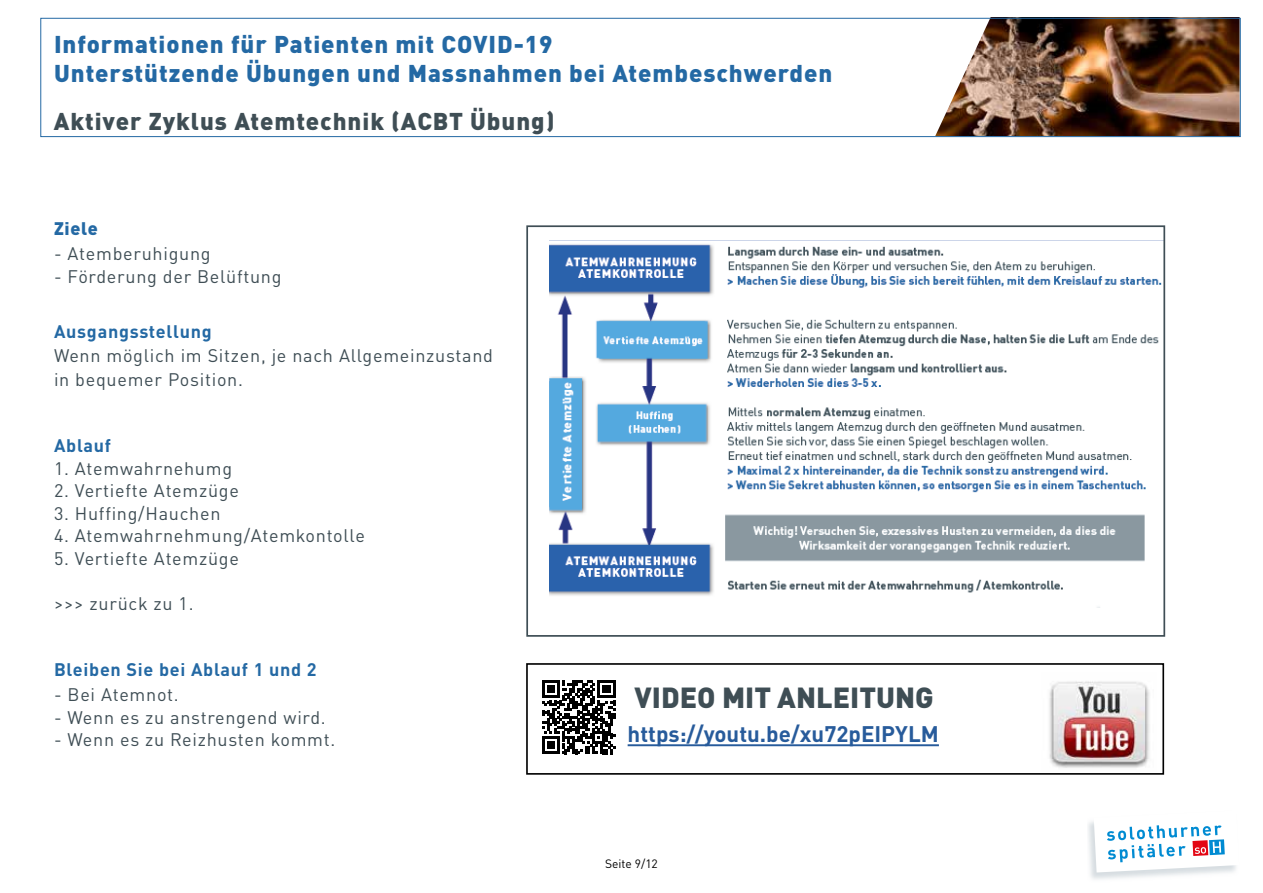
<style>
.page{position:relative;width:1263px;height:893px;background:#fff}
.page>*{position:absolute;margin:0;border:0;box-sizing:border-box;transform-origin:0 0}
.t1{font:900 28.8px "DINOT";color:#3f4e55}
.t2{font:900 24px/28.8px "DINOT";letter-spacing:.04em;color:#2469a4}
.t3{font:900 24px "DINOT";letter-spacing:.04em;color:#3f4e55}
.t4{font:700 22.35px "DINOT";color:#275b9b}
.t5{font:18px/24px "DINOT";letter-spacing:.04em;color:#3f4e55}
.t6{font:700 18px "DINOT";letter-spacing:.04em;color:#2469a4}
.t7{font:900 18px "DINOT";letter-spacing:.04em;color:#2469a4}
.t8{font:12px "DINOT";color:#000}
</style>
<div class="page">
<img style="left:935px;top:17px;width:304px;height:118px">
<div style="left:40px;top:18px;width:1201px;height:119px;border:1px solid #2469a4"></div>
<svg style="left:1094px;top:824px;width:144px;height:48px"></svg>
<hr style="left:628px;top:744px;width:311px;height:2px;background:#275b9b">
<img style="left:1049px;top:681px;width:101px;height:87px">
<svg style="left:542px;top:680px;width:73px;height:74px"></svg>
<div style="left:526px;top:663px;width:638px;height:112px;border:2px solid #000"></div>
<img style="left:550px;top:244px;width:612px;height:364px">
<div style="left:526px;top:225px;width:639px;height:412px;border:2px solid #3f4e55"></div>
<h2 class="t2" style="left:54px;top:28px;width:780px">Informationen für Patienten mit COVID-19<br>Unterstützende Übungen und Massnahmen bei Atembeschwerden</h2>
<h2 class="t3" style="left:54px;top:102px;width:502px">Aktiver Zyklus Atemtechnik (ACBT Übung)</h2>
<p class="t7" style="left:54px;top:214px;width:45px">Ziele</p>
<p class="t5" style="left:54px;top:242px;width:158px">- Atemberuhigung</p>
<p class="t5" style="left:54px;top:264px;width:229px">- Förderung der Belüftung</p>
<p class="t6" style="left:54px;top:320px;width:159px">Ausgangsstellung</p>
<p class="t5" style="left:54px;top:344px;width:440px">Wenn möglich im Sitzen, je nach Allgemeinzustand in bequemer Position.</p>
<p class="t6" style="left:54px;top:434px;width:59px">Ablauf</p>
<p class="t5" style="left:54px;top:456px;width:180px">1. Atemwahrnehumg</p>
<p class="t5" style="left:54px;top:479px;width:186px">2. Vertiefte Atemzüge</p>
<p class="t5" style="left:54px;top:501px;width:168px">3. Huffing/Hauchen</p>
<p class="t5" style="left:54px;top:524px;width:312px">4. Atemwahrnehmung/Atemkontolle</p>
<p class="t5" style="left:54px;top:546px;width:186px">5. Vertiefte Atemzüge</p>
<p class="t5" style="left:54px;top:591px;width:141px">&gt;&gt;&gt; zurück zu 1.</p>
<p class="t6" style="left:54px;top:658px;width:264px">Bleiben Sie bei Ablauf 1 und 2</p>
<p class="t5" style="left:54px;top:683px;width:126px">- Bei Atemnot.</p>
<p class="t5" style="left:54px;top:705px;width:273px">- Wenn es zu anstrengend wird.</p>
<p class="t5" style="left:54px;top:728px;width:283px">- Wenn es zu Reizhusten kommt.</p>
<h1 class="t1" style="left:635px;top:675px;width:301px">VIDEO MIT ANLEITUNG</h1>
<p class="t4" style="left:628px;top:720px;width:313px">https://youtu.be/xu72pEIPYLM</p>
<p class="t8" style="left:605px;top:856px;width:54px">Seite 9/12</p>
</div>
